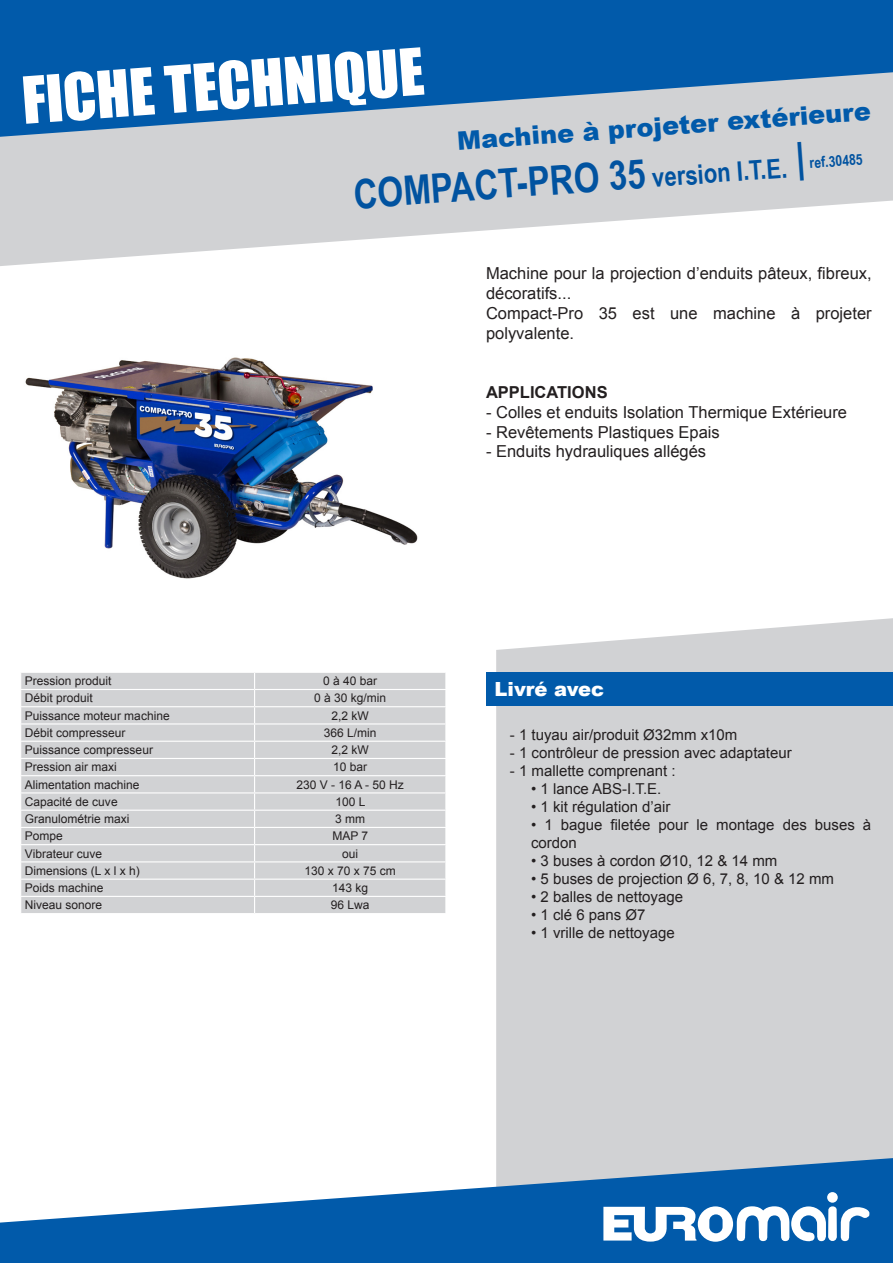
<style>
.page{position:relative;width:893px;height:1263px;background:#fff}
.page>*{position:absolute;margin:0;border:0;box-sizing:border-box;transform-origin:0 0}
.t1{font:60px "Impact";color:#fff}
.t2{font:700 40.5px "Arial Narrow";color:#0153a0}
.t3{font:900 25.5px "Arial";color:#015aaa}
.t4{font:900 19.5px "Arial";color:#fff}
.t5{font:16.5px/19.8px "Arial";color:#231f20}
.t6{font:700 16.5px "Arial";color:#231f20}
.t7{font:15px/18px "Arial";color:#231f20}
.t8{font:700 15px "Arial Narrow";color:#0153a0}
.t9{font:12px "Arial";color:#231f20}
.s1{font-size:27px}
</style>
<div class="page">
<svg style="left:0;top:137px;width:893px;height:129px;fill:#d1d2d4"></svg>
<div style="left:496px;top:618px;width:397px;height:540px;background:#d1d2d4"></div>
<svg style="left:0;top:1158px;width:893px;height:105px;fill:#015aaa"></svg>
<svg style="left:603px;top:1206px;width:269px;height:36px"></svg>
<div style="left:827px;top:1192px;width:11px;height:11px;background:#fff;border-radius:50%"></div>
<svg style="left:0;top:0;width:893px;height:137px;background:#3276b3"></svg>
<img style="left:25px;top:357px;width:393px;height:222px">
<div style="left:486px;top:672px;width:407px;height:33px;background:#015aaa"></div>
<div style="left:21px;top:673px;width:424px;height:240px;background:#d1d2d4"></div>
<hr style="left:20px;top:689px;width:235px;height:1px;background:#fff">
<hr style="left:255px;top:689px;width:191px;height:1px;background:#fff">
<hr style="left:20px;top:706px;width:235px;height:1px;background:#fff">
<hr style="left:255px;top:706px;width:191px;height:1px;background:#fff">
<hr style="left:20px;top:723px;width:235px;height:1px;background:#fff">
<hr style="left:255px;top:723px;width:191px;height:1px;background:#fff">
<hr style="left:20px;top:741px;width:235px;height:1px;background:#fff">
<hr style="left:255px;top:741px;width:191px;height:1px;background:#fff">
<hr style="left:20px;top:758px;width:235px;height:1px;background:#fff">
<hr style="left:255px;top:758px;width:191px;height:1px;background:#fff">
<hr style="left:20px;top:775px;width:235px;height:1px;background:#fff">
<hr style="left:255px;top:775px;width:191px;height:1px;background:#fff">
<hr style="left:20px;top:792px;width:235px;height:1px;background:#fff">
<hr style="left:255px;top:792px;width:191px;height:1px;background:#fff">
<hr style="left:20px;top:810px;width:235px;height:1px;background:#fff">
<hr style="left:255px;top:810px;width:191px;height:1px;background:#fff">
<hr style="left:20px;top:827px;width:235px;height:1px;background:#fff">
<hr style="left:255px;top:827px;width:191px;height:1px;background:#fff">
<hr style="left:20px;top:844px;width:235px;height:1px;background:#fff">
<hr style="left:255px;top:844px;width:191px;height:1px;background:#fff">
<svg style="left:254px;top:673px;width:1px;height:240px"></svg>
<svg style="left:445px;top:673px;width:1px;height:240px"></svg>
<hr style="left:20px;top:861px;width:235px;height:1px;background:#fff">
<hr style="left:20px;top:878px;width:235px;height:2px;background:#fff">
<hr style="left:20px;top:896px;width:235px;height:1px;background:#fff">
<hr style="left:255px;top:861px;width:191px;height:1px;background:#fff">
<hr style="left:255px;top:878px;width:191px;height:2px;background:#fff">
<hr style="left:255px;top:896px;width:191px;height:1px;background:#fff">
<h1 class="t1" style="left:19px;top:53px;width:404px;rotate:-4deg">FICHE TECHNIQUE</h1>
<p class="t3" style="left:456px;top:122px;width:416px;rotate:-4deg">Machine à projeter extérieure</p>
<p class="t2" style="left:351px;top:164px;width:454px;rotate:-4deg">COMPACT-PRO 35 <span class="s1">version I.T.E.</span> |</p>
<p class="t8" style="left:809px;top:151px;width:55px;rotate:-4deg">ref.30485</p>
<p class="t5" style="left:486px;top:264px;width:387px">Machine pour la projection d’enduits pâteux, fibreux, décoratifs...</p>
<p class="t5" style="left:486px;top:303px;width:387px">Compact-Pro 35 est une machine à projeter polyvalente.</p>
<p class="t6" style="left:486px;top:381px;width:123px">APPLICATIONS</p>
<p class="t5" style="left:486px;top:402px;width:363px">- Colles et enduits Isolation Thermique Extérieure</p>
<p class="t5" style="left:486px;top:422px;width:235px">- Revêtements Plastiques Epais</p>
<p class="t5" style="left:486px;top:442px;width:222px">- Enduits hydrauliques allégés</p>
<p class="t9" style="left:25px;top:673px;width:88px">Pression produit</p>
<p class="t9" style="left:323px;top:673px;width:56px">0 à 40 bar</p>
<p class="t9" style="left:25px;top:690px;width:70px">Débit produit</p>
<p class="t9" style="left:314px;top:690px;width:74px">0 à 30 kg/min</p>
<p class="t9" style="left:25px;top:708px;width:146px">Puissance moteur machine</p>
<p class="t9" style="left:332px;top:708px;width:39px">2,2 kW</p>
<p class="t9" style="left:25px;top:725px;width:102px">Débit compresseur</p>
<p class="t9" style="left:324px;top:725px;width:54px">366 L/min</p>
<p class="t9" style="left:25px;top:742px;width:130px">Puissance compresseur</p>
<p class="t9" style="left:332px;top:742px;width:39px">2,2 kW</p>
<p class="t9" style="left:25px;top:759px;width:94px">Pression air maxi</p>
<p class="t9" style="left:333px;top:759px;width:36px">10 bar</p>
<p class="t9" style="left:25px;top:777px;width:116px">Alimentation machine</p>
<p class="t9" style="left:297px;top:777px;width:109px">230 V - 16 A - 50 Hz</p>
<p class="t9" style="left:25px;top:794px;width:94px">Capacité de cuve</p>
<p class="t9" style="left:335px;top:794px;width:32px">100 L</p>
<p class="t9" style="left:25px;top:811px;width:106px">Granulométrie maxi</p>
<p class="t9" style="left:335px;top:811px;width:31px">3 mm</p>
<p class="t9" style="left:25px;top:828px;width:40px">Pompe</p>
<p class="t9" style="left:332px;top:828px;width:37px">MAP 7</p>
<p class="t9" style="left:25px;top:845px;width:79px">Vibrateur cuve</p>
<p class="t9" style="left:342px;top:845px;width:18px">oui</p>
<p class="t9" style="left:25px;top:863px;width:116px">Dimensions (L x l x h)</p>
<p class="t9" style="left:305px;top:863px;width:93px">130 x 70 x 75 cm</p>
<p class="t9" style="left:25px;top:880px;width:80px">Poids machine</p>
<p class="t9" style="left:332px;top:880px;width:38px">143 kg</p>
<p class="t9" style="left:25px;top:897px;width:79px">Niveau sonore</p>
<p class="t9" style="left:331px;top:897px;width:40px">96 Lwa</p>
<h3 class="t4" style="left:495px;top:674px;width:111px">Livré avec</h3>
<p class="t7" style="left:510px;top:725px;width:229px">- 1 tuyau air/produit Ø32mm x10m</p>
<p class="t7" style="left:510px;top:743px;width:283px">- 1 contrôleur de pression avec adaptateur</p>
<p class="t7" style="left:510px;top:761px;width:167px">- 1 mallette comprenant :</p>
<p class="t7" style="left:531px;top:779px;width:132px">• 1 lance ABS-I.T.E.</p>
<p class="t7" style="left:531px;top:797px;width:141px">• 1 kit régulation d’air</p>
<p class="t7" style="left:531px;top:815px;width:342px">• 1 bague filetée pour le montage des buses à cordon</p>
<p class="t7" style="left:531px;top:851px;width:248px">• 3 buses à cordon Ø10, 12 &amp; 14 mm</p>
<p class="t7" style="left:531px;top:869px;width:304px">• 5 buses de projection Ø 6, 7, 8, 10 &amp; 12 mm</p>
<p class="t7" style="left:531px;top:887px;width:154px">• 2 balles de nettoyage</p>
<p class="t7" style="left:531px;top:905px;width:116px">• 1 clé 6 pans Ø7</p>
<p class="t7" style="left:531px;top:923px;width:145px">• 1 vrille de nettoyage</p>
</div>
